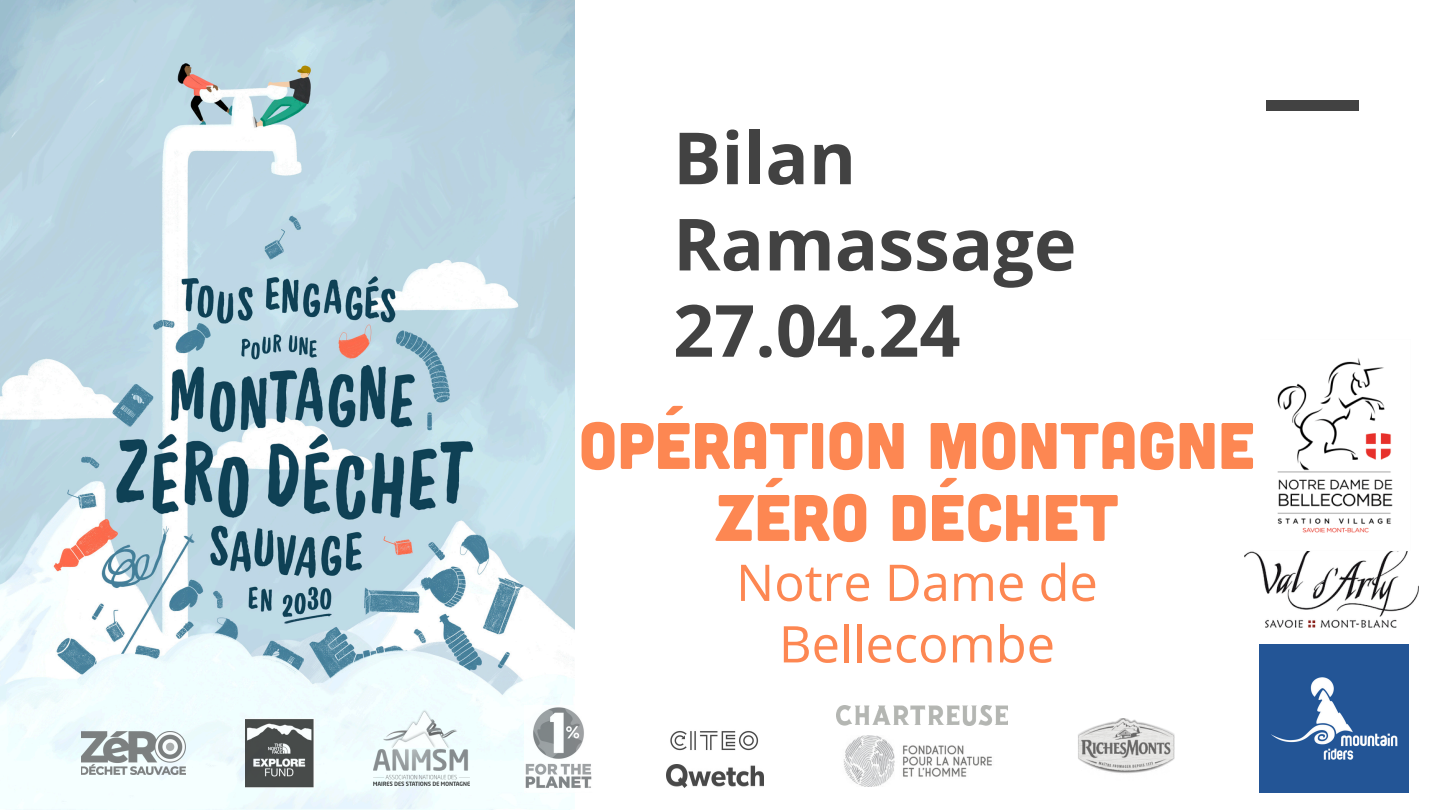
<style>
.page{position:relative;width:1440px;height:810px;background:#fff}
.page>*{position:absolute;margin:0;border:0;box-sizing:border-box;transform-origin:0 0}
.t1{font:700 72px/86.2px "Open Sans";color:#424242}
.t2{font:65.6px/72px "Cubano";letter-spacing:.005em;color:#fd8752;text-align:center}
.t3{font:50.6px "Open Sans";color:#fd8752}
</style>
<div class="page">
<div style="left:1266px;top:101px;width:93px;height:10px;background:#424242"></div>
<img style="left:0;top:0;width:575px;height:810px">
<img style="left:374px;top:706px;width:96px;height:80px">
<img style="left:670px;top:731px;width:89px;height:34px">
<img style="left:666px;top:765px;width:98px;height:22px">
<img style="left:246px;top:718px;width:68px;height:69px">
<img style="left:837px;top:706px;width:171px;height:19px">
<img style="left:843px;top:736px;width:149px;height:51px">
<img style="left:81px;top:731px;width:104px;height:44px">
<img style="left:524px;top:706px;width:68px;height:87px">
<img style="left:1078px;top:718px;width:97px;height:56px">
<img style="left:1260px;top:644px;width:148px;height:149px">
<img style="left:1245px;top:551px;width:173px;height:77px">
<img style="left:1277px;top:358px;width:116px;height:175px">
<p class="t1" style="left:673px;top:113px;width:405px">Bilan<br>Ramassage<br>27.04.24</p>
<h1 class="t2" style="left:579px;top:407px;width:677px">OPÉRATION MONTAGNE<br>ZÉRO DÉCHET</h1>
<p class="t3" style="left:736px;top:547px;width:363px">Notre Dame de</p>
<p class="t3" style="left:779px;top:608px;width:278px">Bellecombe</p>
</div>
